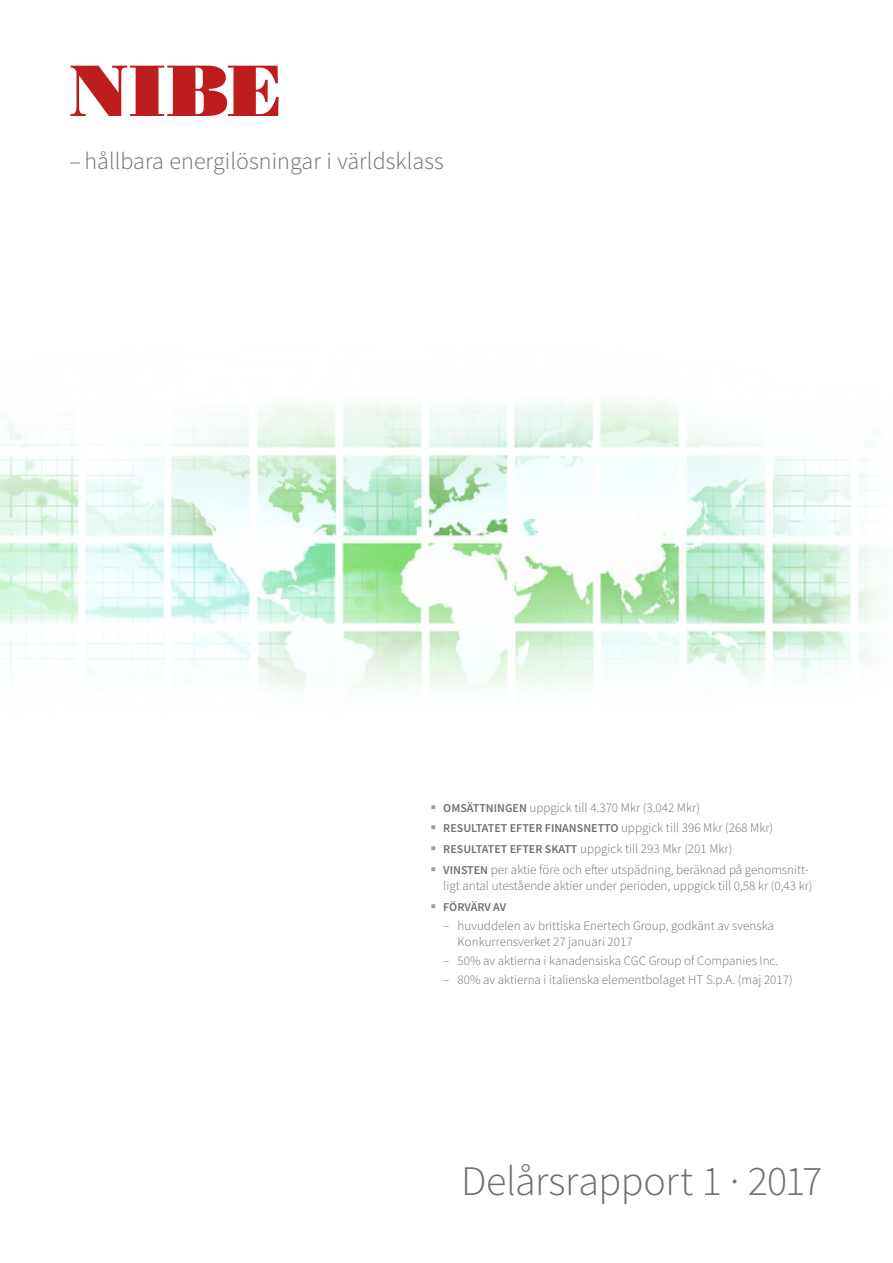
<style>
.page{position:relative;width:893px;height:1263px;background:#fff}
.page>*{position:absolute;margin:0;border:0;box-sizing:border-box;transform-origin:0 0}
.t1{font:300 42px "Source Sans Pro";letter-spacing:-.015em;color:#706f6f}
.t2{font:300 24px "Source Sans Pro";letter-spacing:.005em;color:#706f6f}
.t3{font:300 13.05px/16.5px "Source Sans Pro";color:#706f6f;text-align:right}
.t4{font:600 12px "Source Sans Pro";color:#706f6f}
.s1{color:#9d9d9c}
.s2{font-weight:600;font-size:12px}
.s3{font-weight:300;font-size:13.05px}
</style>
<div class="page">
<svg style="left:71px;top:66px;width:208px;height:50px"></svg>
<img style="left:0;top:401px;width:882px;height:289px">
<h2 class="t2" style="left:69px;top:146px;width:376px">– hållbara energilösningar i världsklass</h2>
<p class="t3" style="left:431px;top:799px;width:271px"><span class="s1">▪</span> <span class="s2">OMSÄTTNINGEN</span> uppgick till 4.370 Mkr (3.042 Mkr)</p>
<p class="t4" style="left:431px;top:820px;width:344px"><span class="s1">▪</span> RESULTATET EFTER FINANSNETTO <span class="s3">uppgick till 396 Mkr (268 Mkr)</span></p>
<p class="t3" style="left:431px;top:840px;width:303px"><span class="s1">▪</span> <span class="s2">RESULTATET EFTER SKATT</span> uppgick till 293 Mkr (201 Mkr)</p>
<p class="t3" style="left:431px;top:861px;width:383px"><span class="s1">▪</span> <span class="s2">VINSTEN</span> per aktie före och efter utspädning, beräknad på genomsnitt&shy;ligt antal utestående aktier under perioden, uppgick till 0,58 kr (0,43 kr)</p>
<p class="t4" style="left:431px;top:899px;width:77px"><span class="s1">▪</span> FÖRVÄRV AV</p>
<p class="t3" style="left:458px;top:917px;width:318px;text-align:left;text-indent:-14px">– huvuddelen av brittiska Enertech Group, godkänt av svenska<br>Konkurrensverket 27 januari 2017</p>
<p class="t3" style="left:443px;top:952px;width:337px">– 50% av aktierna i kanadensiska CGC Group of Companies Inc.</p>
<p class="t3" style="left:443px;top:971px;width:351px">– 80% av aktierna i italienska elementbolaget HT S.p.A. (maj 2017)</p>
<h1 class="t1" style="left:461px;top:1155px;width:362px">Delårsrapport 1 · 2017</h1>
</div>
